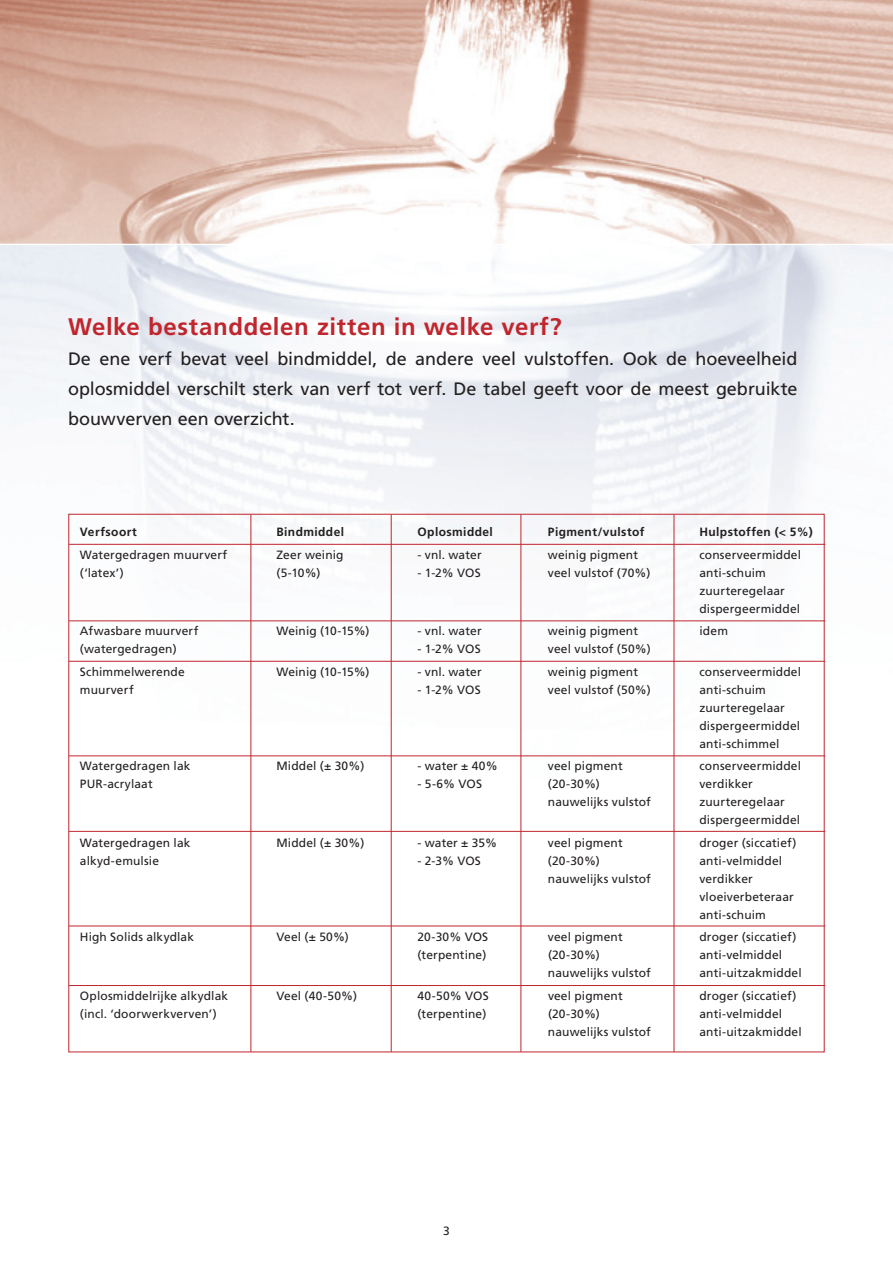
<style>
.page{position:relative;width:893px;height:1263px;background:#fff}
.page>*{position:absolute;margin:0;border:0;box-sizing:border-box;transform-origin:0 0}
.t1{font:700 24px "Frutiger";letter-spacing:.025em;color:#c0262d}
.t2{font:18px/30px "Frutiger";color:#231f20;text-align:justify}
.t3{font:12px/18px "Frutiger";letter-spacing:.01em;color:#231f20}
.t4{font:700 12px "Frutiger";letter-spacing:.035em;color:#231f20}
</style>
<div class="page">
<img style="left:0;top:0;width:893px;height:1050px">
<hr style="left:0;top:244px;width:893px;height:1px;background:#fff">
<hr style="left:250px;top:514px;width:1px;height:538px;background:#c0262d">
<hr style="left:391px;top:514px;width:1px;height:538px;background:#c0262d">
<hr style="left:520px;top:514px;width:1px;height:538px;background:#c0262d">
<hr style="left:674px;top:514px;width:1px;height:538px;background:#c0262d">
<hr style="left:69px;top:544px;width:756px;height:1px;background:#c0262d">
<hr style="left:69px;top:620px;width:756px;height:1px;background:#c0262d">
<hr style="left:69px;top:661px;width:756px;height:1px;background:#c0262d">
<hr style="left:69px;top:755px;width:756px;height:1px;background:#c0262d">
<hr style="left:69px;top:831px;width:756px;height:1px;background:#c0262d">
<hr style="left:69px;top:925px;width:756px;height:1px;background:#c0262d">
<hr style="left:69px;top:985px;width:756px;height:1px;background:#c0262d">
<h1 class="t1" style="left:68px;top:313px;width:495px">Welke bestanddelen zitten in welke verf?</h1>
<h2 class="t2" style="left:68px;top:344px;width:731px">De ene verf bevat veel bindmiddel, de andere veel vulstoffen. Ook de hoeveelheid oplosmiddel verschilt sterk van verf tot verf. De tabel geeft voor de meest gebruikte bouwverven een overzicht.</h2>
<p class="t4" style="left:80px;top:525px;width:58px">Verfsoort</p>
<p class="t4" style="left:276px;top:525px;width:69px">Bindmiddel</p>
<p class="t4" style="left:417px;top:525px;width:77px">Oplosmiddel</p>
<p class="t4" style="left:548px;top:525px;width:98px">Pigment/vulstof</p>
<p class="t4" style="left:699px;top:525px;width:115px">Hulpstoffen (&lt; 5%)</p>
<p class="t3" style="left:80px;top:546px;width:149px">Watergedragen muurverf</p>
<p class="t3" style="left:276px;top:546px;width:69px">Zeer weinig</p>
<p class="t3" style="left:417px;top:546px;width:66px">- vnl. water</p>
<p class="t3" style="left:548px;top:546px;width:92px">weinig pigment</p>
<p class="t3" style="left:699px;top:546px;width:103px">conserveermiddel</p>
<p class="t3" style="left:80px;top:564px;width:45px">(‘latex’)</p>
<p class="t3" style="left:276px;top:564px;width:46px">(5-10%)</p>
<p class="t3" style="left:417px;top:564px;width:65px">- 1-2% VOS</p>
<p class="t3" style="left:548px;top:564px;width:104px">veel vulstof (70%)</p>
<p class="t3" style="left:699px;top:564px;width:102px">anti-schuim zuurteregelaar dispergeermiddel</p>
<p class="t3" style="left:80px;top:622px;width:120px">Afwasbare muurverf</p>
<p class="t3" style="left:276px;top:622px;width:95px">Weinig (10-15%)</p>
<p class="t3" style="left:417px;top:622px;width:66px">- vnl. water</p>
<p class="t3" style="left:548px;top:622px;width:92px">weinig pigment</p>
<p class="t3" style="left:699px;top:622px;width:30px">idem</p>
<p class="t3" style="left:80px;top:640px;width:98px">(watergedragen)</p>
<p class="t3" style="left:417px;top:640px;width:65px">- 1-2% VOS</p>
<p class="t3" style="left:548px;top:640px;width:104px">veel vulstof (50%)</p>
<p class="t3" style="left:80px;top:663px;width:106px">Schimmelwerende</p>
<p class="t3" style="left:276px;top:663px;width:95px">Weinig (10-15%)</p>
<p class="t3" style="left:417px;top:663px;width:66px">- vnl. water</p>
<p class="t3" style="left:548px;top:663px;width:92px">weinig pigment</p>
<p class="t3" style="left:699px;top:663px;width:103px">conserveermiddel</p>
<p class="t3" style="left:80px;top:681px;width:55px">muurverf</p>
<p class="t3" style="left:417px;top:681px;width:65px">- 1-2% VOS</p>
<p class="t3" style="left:548px;top:681px;width:104px">veel vulstof (50%)</p>
<p class="t3" style="left:699px;top:681px;width:102px">anti-schuim zuurteregelaar dispergeermiddel anti-schimmel</p>
<p class="t3" style="left:80px;top:757px;width:112px">Watergedragen lak</p>
<p class="t3" style="left:276px;top:757px;width:89px">Middel (± 30%)</p>
<p class="t3" style="left:417px;top:757px;width:82px">- water ± 40%</p>
<p class="t3" style="left:548px;top:757px;width:76px">veel pigment</p>
<p class="t3" style="left:699px;top:757px;width:103px">conserveermiddel</p>
<p class="t3" style="left:80px;top:775px;width:74px">PUR-acrylaat</p>
<p class="t3" style="left:417px;top:775px;width:66px">- 5-6% VOS</p>
<p class="t3" style="left:548px;top:775px;width:53px">(20-30%)</p>
<p class="t3" style="left:699px;top:775px;width:55px">verdikker</p>
<p class="t3" style="left:548px;top:793px;width:104px">nauwelijks vulstof</p>
<p class="t3" style="left:699px;top:793px;width:102px">zuurteregelaar dispergeermiddel</p>
<p class="t3" style="left:80px;top:834px;width:112px">Watergedragen lak</p>
<p class="t3" style="left:276px;top:834px;width:89px">Middel (± 30%)</p>
<p class="t3" style="left:417px;top:834px;width:81px">- water ± 35%</p>
<p class="t3" style="left:548px;top:834px;width:76px">veel pigment</p>
<p class="t3" style="left:699px;top:834px;width:98px">droger (siccatief)</p>
<p class="t3" style="left:80px;top:852px;width:81px">alkyd-emulsie</p>
<p class="t3" style="left:417px;top:852px;width:65px">- 2-3% VOS</p>
<p class="t3" style="left:548px;top:852px;width:53px">(20-30%)</p>
<p class="t3" style="left:699px;top:852px;width:84px">anti-velmiddel</p>
<p class="t3" style="left:548px;top:870px;width:104px">nauwelijks vulstof</p>
<p class="t3" style="left:699px;top:870px;width:96px">verdikker vloeiverbeteraar anti-schuim</p>
<p class="t3" style="left:80px;top:928px;width:116px">High Solids alkydlak</p>
<p class="t3" style="left:276px;top:928px;width:74px">Veel (± 50%)</p>
<p class="t3" style="left:417px;top:928px;width:72px">20-30% VOS</p>
<p class="t3" style="left:548px;top:928px;width:76px">veel pigment</p>
<p class="t3" style="left:699px;top:928px;width:98px">droger (siccatief)</p>
<p class="t3" style="left:417px;top:946px;width:71px">(terpentine)</p>
<p class="t3" style="left:548px;top:946px;width:53px">(20-30%)</p>
<p class="t3" style="left:699px;top:946px;width:84px">anti-velmiddel</p>
<p class="t3" style="left:548px;top:964px;width:104px">nauwelijks vulstof</p>
<p class="t3" style="left:699px;top:964px;width:104px">anti-uitzakmiddel</p>
<p class="t3" style="left:80px;top:987px;width:150px">Oplosmiddelrijke alkydlak</p>
<p class="t3" style="left:276px;top:987px;width:82px">Veel (40-50%)</p>
<p class="t3" style="left:417px;top:987px;width:73px">40-50% VOS</p>
<p class="t3" style="left:548px;top:987px;width:76px">veel pigment</p>
<p class="t3" style="left:699px;top:987px;width:98px">droger (siccatief)</p>
<p class="t3" style="left:80px;top:1005px;width:138px">(incl. ‘doorwerkverven’)</p>
<p class="t3" style="left:417px;top:1005px;width:71px">(terpentine)</p>
<p class="t3" style="left:548px;top:1005px;width:53px">(20-30%)</p>
<p class="t3" style="left:699px;top:1005px;width:84px">anti-velmiddel</p>
<p class="t3" style="left:548px;top:1023px;width:104px">nauwelijks vulstof</p>
<p class="t3" style="left:699px;top:1023px;width:104px">anti-uitzakmiddel</p>
<p class="t3" style="left:443px;top:1222px;width:8px">3</p>
</div>
